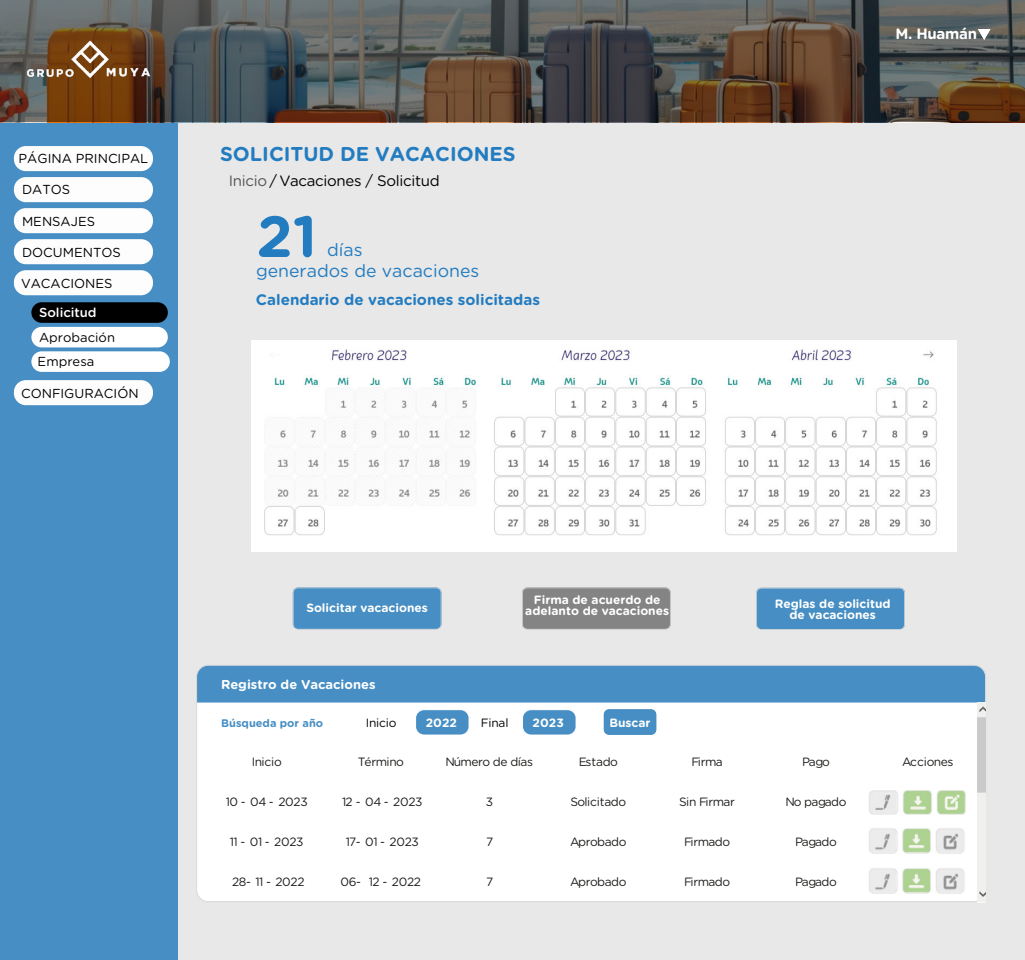
<style>
.page{position:relative;width:1025px;height:960px;background:#fff}
.page>*{position:absolute;margin:0;border:0;box-sizing:border-box;transform-origin:0 0}
.t1{font:700 58px "Gotham Rounded";color:#237cc0}
.t2{font:700 20px "Gotham Rounded";color:#237cc0}
.t3{font:17.7px "Gotham Rounded";color:#237cc0}
.t4{font:700 15.1px "Gotham Rounded";color:#237cc0}
.t5{font:15px "Gotham Rounded";letter-spacing:-.02em;color:#000}
.t6{font:15px "DM Sans";color:#fff}
.t7{font:700 15px "Gotham Rounded";letter-spacing:-.02em;color:#fff}
.t8{font:13px "Gotham Rounded";color:#000}
.t9{font:500 13px "Gotham Rounded";color:#fff}
.t10{font:700 12.9px "Gotham Rounded";color:#fff}
.t11{font:12px "Gotham Rounded";letter-spacing:-.04em;color:#1d1d1b}
.t12{font:700 12px/11px "Gotham Rounded";color:#fff;text-align:center}
.t13{font:12px "Gotham Rounded";letter-spacing:-.02em;color:#000}
.t14{font:700 11px "Gotham Rounded";color:#468ec3}
.s1{color:#555454}
</style>
<div class="page">
<div style="left:0;top:122px;width:1024px;height:837px;background:#e8e8e8"></div>
<div style="left:0;top:122px;width:177px;height:837px;background:#468ec3"></div>
<div style="left:14px;top:146px;width:139px;height:25px;background:#fdfdfd;border-radius:12px"></div>
<div style="left:14px;top:177px;width:139px;height:25px;background:#fdfdfd;border-radius:12px"></div>
<div style="left:14px;top:208px;width:139px;height:25px;background:#fdfdfd;border-radius:12px"></div>
<div style="left:14px;top:239px;width:139px;height:25px;background:#fdfdfd;border-radius:12px"></div>
<div style="left:14px;top:270px;width:139px;height:25px;background:#fdfdfd;border-radius:12px"></div>
<div style="left:14px;top:380px;width:139px;height:25px;background:#fdfdfd;border-radius:12px"></div>
<div style="left:31px;top:327px;width:137px;height:20px;background:#fff;border-radius:10px"></div>
<div style="left:31px;top:351px;width:139px;height:21px;background:#fff;border-radius:10px"></div>
<div style="left:31px;top:302px;width:137px;height:21px;background:#000;border-radius:10px"></div>
<img style="left:251px;top:340px;width:705px;height:211px">
<div style="left:196px;top:665px;width:789px;height:236px;background:#fff;border-radius:12px"></div>
<div style="left:198px;top:666px;width:787px;height:36px;background:#468ec3"></div>
<svg style="left:604px;top:709px;width:52px;height:25px"></svg>
<div style="left:416px;top:710px;width:52px;height:24px;background:#468ec3;border-radius:8px"></div>
<div style="left:523px;top:710px;width:52px;height:24px;background:#468ec3;border-radius:8px"></div>
<img style="left:977px;top:702px;width:8px;height:198px">
<img style="left:869px;top:790px;width:96px;height:23px">
<img style="left:869px;top:868px;width:96px;height:24px">
<img style="left:869px;top:828px;width:96px;height:24px">
<div style="left:756px;top:587px;width:148px;height:42px;background:#468ec3"></div>
<svg style="left:293px;top:587px;width:148px;height:42px;background:#4b90c3"></svg>
<svg style="left:522px;top:587px;width:148px;height:42px;background:#868686"></svg>
<svg style="left:0;top:0;width:1024px;height:122px;background:#55514c"></svg>
<img style="left:0;top:24px;width:177px;height:98px">
<svg style="left:978px;top:29px;width:12px;height:11px"></svg>
<p class="t8" style="left:19px;top:150px;width:131px">PÁGINA PRINCIPAL</p>
<h2 class="t2" style="left:220px;top:139px;width:297px">SOLICITUD DE VACACIONES</h2>
<p class="t8" style="left:22px;top:181px;width:50px">DATOS</p>
<p class="t8" style="left:22px;top:212px;width:74px">MENSAJES</p>
<p class="t8" style="left:22px;top:243px;width:100px">DOCUMENTOS</p>
<p class="t8" style="left:21px;top:274px;width:93px">VACACIONES</p>
<p class="t5" style="left:229px;top:170px;width:212px"><span class="s1">Inicio</span> / Vacaciones / Solicitud</p>
<h1 class="t1" style="left:256px;top:194px;width:62px">21</h1>
<h3 class="t3" style="left:256px;top:259px;width:225px">generados de vacaciones</h3>
<h3 class="t3" style="left:327px;top:237px;width:37px">días</h3>
<p class="t9" style="left:39px;top:303px;width:59px">Solicitud</p>
<p class="t8" style="left:38px;top:353px;width:58px">Empresa</p>
<p class="t8" style="left:39px;top:328px;width:77px">Aprobación</p>
<p class="t8" style="left:21px;top:384px;width:119px">CONFIGURACIÓN</p>
<p class="t4" style="left:256px;top:289px;width:285px">Calendario de vacaciones solicitadas</p>
<p class="t7" style="left:927px;top:23px;width:51px">uamán</p>
<p class="t6" style="left:895px;top:25px;width:78px">M. Huaman</p>
<p class="t12" style="left:306px;top:602px;width:123px">Solicitar vacaciones</p>
<p class="t12" style="left:525px;top:593px;width:145px">Firma de acuerdo de adelanto de vacaciones</p>
<p class="t12" style="left:774px;top:598px;width:117px">Reglas de solicitud de vacaciones</p>
<p class="t10" style="left:221px;top:675px;width:156px">Registro de Vacaciones</p>
<p class="t14" style="left:221px;top:714px;width:103px">Búsqueda por año</p>
<p class="t13" style="left:366px;top:714px;width:32px">Inicio</p>
<p class="t13" style="left:481px;top:714px;width:29px">Final</p>
<p class="t11" style="left:252px;top:753px;width:31px">Inicio</p>
<p class="t11" style="left:358px;top:753px;width:48px">Término</p>
<p class="t11" style="left:445px;top:753px;width:89px">Número de días</p>
<p class="t11" style="left:579px;top:753px;width:41px">Estado</p>
<p class="t11" style="left:691px;top:753px;width:33px">Firma</p>
<p class="t11" style="left:802px;top:753px;width:29px">Pago</p>
<p class="t11" style="left:902px;top:753px;width:53px">Acciones</p>
<p class="t11" style="left:226px;top:793px;width:83px">10 - 04 - 2023</p>
<p class="t11" style="left:342px;top:793px;width:82px">12 - 04 - 2023</p>
<p class="t11" style="left:486px;top:793px;width:9px">3</p>
<p class="t11" style="left:570px;top:793px;width:57px">Solicitado</p>
<p class="t11" style="left:679px;top:793px;width:57px">Sin Firmar</p>
<p class="t11" style="left:785px;top:793px;width:63px">No pagado</p>
<p class="t11" style="left:230px;top:833px;width:75px">11 - 01 - 2023</p>
<p class="t11" style="left:346px;top:833px;width:75px">17- 01 - 2023</p>
<p class="t11" style="left:486px;top:833px;width:9px">7</p>
<p class="t11" style="left:570px;top:833px;width:58px">Aprobado</p>
<p class="t11" style="left:684px;top:833px;width:48px">Firmado</p>
<p class="t11" style="left:795px;top:833px;width:43px">Pagado</p>
<p class="t11" style="left:232px;top:872px;width:74px">28- 11 - 2022</p>
<p class="t11" style="left:340px;top:872px;width:82px">06- 12 - 2022</p>
<p class="t11" style="left:486px;top:872px;width:9px">7</p>
<p class="t11" style="left:570px;top:872px;width:58px">Aprobado</p>
<p class="t11" style="left:684px;top:872px;width:48px">Firmado</p>
<p class="t11" style="left:795px;top:872px;width:43px">Pagado</p>
<p class="t12" style="left:426px;top:716px;width:33px">2022</p>
<p class="t12" style="left:532px;top:716px;width:33px">2023</p>
<p class="t12" style="left:609px;top:716px;width:43px">Buscar</p>
</div>
